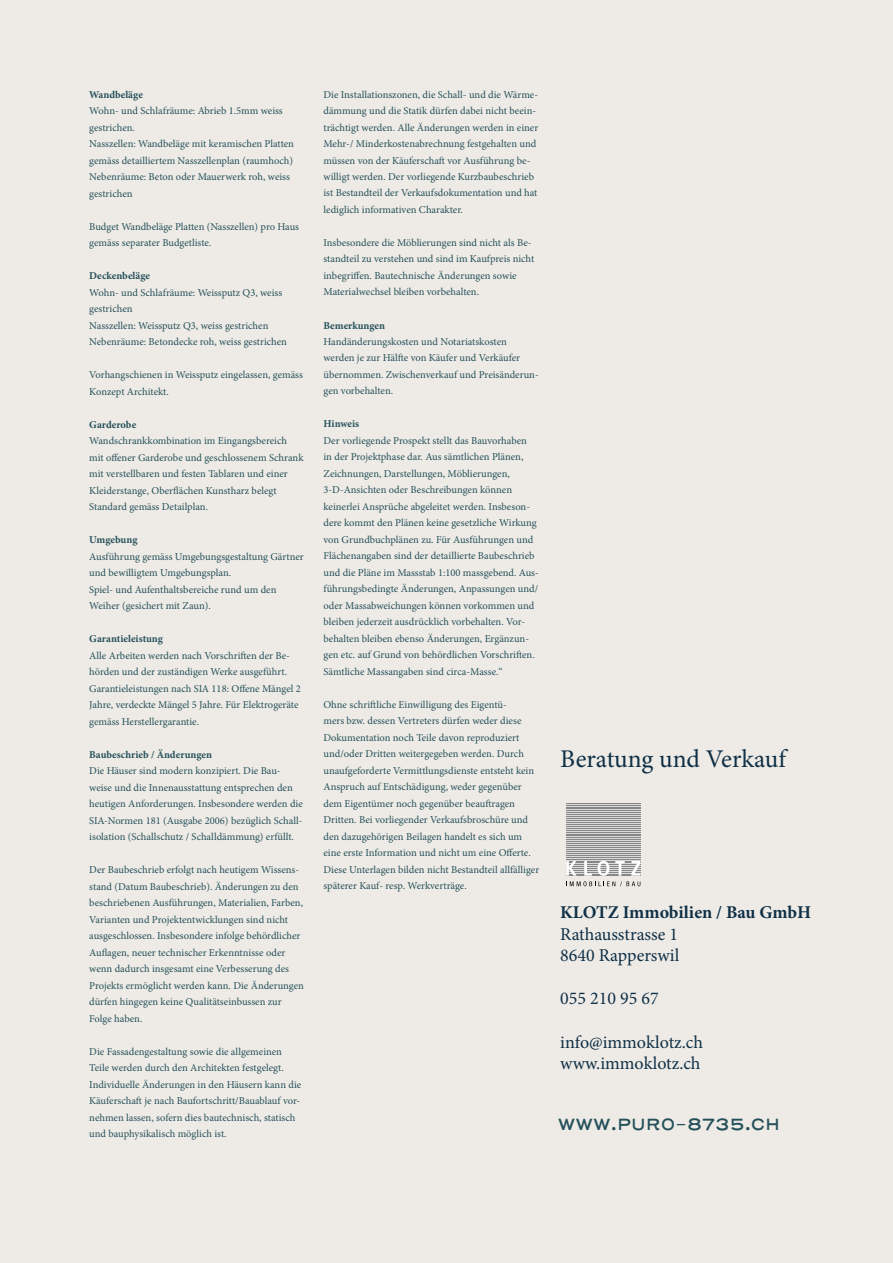
<style>
.page{position:relative;width:893px;height:1263px;background:#eeebe6}
.page>*{position:absolute;margin:0;border:0;box-sizing:border-box;transform-origin:0 0}
.t1{font:25.5px "Minion Pro";color:#0f3047}
.t2{font:18px/21.6px "Minion Pro";color:#0f3047}
.t3{font:700 18px "Minion Pro";color:#0f3047}
.t4{font:600 16.2px "Henderson Sans Basic";color:#25505a}
.t5{font:10.5px/16.5px "Minion Pro";color:#25505a}
.t6{font:700 10.5px "Minion Pro";color:#25505a}
</style>
<div class="page">
<svg style="left:566px;top:803px;width:74px;height:58px;background:#a1a1a1"></svg>
<hr style="left:566px;top:805px;width:74px;height:1px;background:#dadada">
<hr style="left:566px;top:807px;width:74px;height:1px;background:#dadada">
<hr style="left:566px;top:809px;width:74px;height:1px;background:#dadada">
<hr style="left:566px;top:811px;width:74px;height:1px;background:#dadada">
<hr style="left:566px;top:813px;width:74px;height:1px;background:#dadada">
<hr style="left:566px;top:815px;width:74px;height:1px;background:#dadada">
<hr style="left:566px;top:817px;width:74px;height:1px;background:#dadada">
<hr style="left:566px;top:819px;width:74px;height:1px;background:#dadada">
<hr style="left:566px;top:821px;width:74px;height:1px;background:#dadada">
<hr style="left:566px;top:823px;width:74px;height:1px;background:#dadada">
<hr style="left:566px;top:825px;width:74px;height:1px;background:#dadada">
<hr style="left:566px;top:828px;width:74px;height:1px;background:#dadada">
<hr style="left:566px;top:830px;width:74px;height:1px;background:#dadada">
<hr style="left:566px;top:832px;width:74px;height:1px;background:#dadada">
<hr style="left:566px;top:834px;width:74px;height:1px;background:#dadada">
<hr style="left:566px;top:836px;width:74px;height:1px;background:#dadada">
<hr style="left:566px;top:838px;width:74px;height:1px;background:#dadada">
<hr style="left:566px;top:840px;width:74px;height:1px;background:#dadada">
<hr style="left:566px;top:842px;width:74px;height:1px;background:#dadada">
<hr style="left:566px;top:844px;width:74px;height:1px;background:#dadada">
<hr style="left:566px;top:846px;width:74px;height:1px;background:#dadada">
<hr style="left:566px;top:848px;width:74px;height:1px;background:#dadada">
<hr style="left:566px;top:850px;width:74px;height:1px;background:#dadada">
<hr style="left:566px;top:852px;width:74px;height:1px;background:#dadada">
<hr style="left:566px;top:855px;width:74px;height:1px;background:#dadada">
<hr style="left:566px;top:857px;width:74px;height:1px;background:#dadada">
<hr style="left:566px;top:859px;width:74px;height:1px;background:#dadada">
<svg style="left:566px;top:861px;width:74px;height:25px"></svg>
<p class="t6" style="left:89px;top:87px;width:55px">Wandbeläge</p>
<p class="t5" style="left:89px;top:103px;width:206px">Wohn- und Schlafräume: Abrieb 1.5mm weiss gestrichen.<br>Nasszellen: Wandbeläge mit keramischen Platten gemäss detailliertem Nasszellenplan (raumhoch)<br>Nebenräume: Beton oder Mauerwerk roh, weiss gestrichen</p>
<p class="t5" style="left:89px;top:218px;width:211px">Budget Wandbeläge Platten (Nasszellen) pro Haus gemäss separater Budgetliste.</p>
<p class="t6" style="left:89px;top:268px;width:62px">Deckenbeläge</p>
<p class="t5" style="left:89px;top:284px;width:199px">Wohn- und Schlafräume: Weissputz Q3, weiss gestrichen<br>Nasszellen: Weissputz Q3, weiss gestrichen Nebenräume: Betondecke roh, weiss gestrichen</p>
<p class="t5" style="left:89px;top:367px;width:215px">Vorhangschienen in Weissputz eingelassen, gemäss<br>Konzept Architekt.</p>
<p class="t6" style="left:89px;top:417px;width:48px">Garderobe</p>
<p class="t5" style="left:89px;top:433px;width:216px">Wandschrankkombination im Eingangsbereich mit offener Garderobe und geschlossenem Schrank mit verstellbaren und festen Tablaren und einer Kleiderstange, Oberflächen Kunstharz belegt Standard gemäss Detailplan.</p>
<p class="t6" style="left:89px;top:532px;width:50px">Umgebung</p>
<p class="t5" style="left:89px;top:548px;width:216px">Ausführung gemäss Umgebungsgestaltung Gärtner und bewilligtem Umgebungsplan.<br>Spiel- und Aufenthaltsbereiche rund um den Weiher (gesichert mit Zaun).</p>
<p class="t6" style="left:89px;top:631px;width:75px">Garantieleistung</p>
<p class="t5" style="left:89px;top:647px;width:213px">Alle Arbeiten werden nach Vorschriften der Be&shy;hörden und der zuständigen Werke ausgeführt.<br>Garantieleistungen nach SIA 118: Offene Mängel 2<br>Jahre, verdeckte Mängel 5 Jahre. Für Elektrogeräte gemäss Herstellergarantie.</p>
<p class="t6" style="left:89px;top:747px;width:124px">Baubeschrieb / Änderungen</p>
<p class="t5" style="left:89px;top:763px;width:215px">Die Häuser sind modern konzipiert. Die Bau&shy;weise und die Innenausstattung entsprechen den heutigen Anforderungen. Insbesondere werden die SIA-Normen 181 (Ausgabe 2006) bezüglich Schall&shy;isolation (Schallschutz / Schalldämmung) erfüllt.</p>
<p class="t5" style="left:89px;top:862px;width:216px">Der Baubeschrieb erfolgt nach heutigem Wissens&shy;stand (Datum Baubeschrieb). Änderungen zu den beschriebenen Ausführungen, Materialien, Farben, Varianten und Projektentwicklungen sind nicht ausgeschlossen. Insbesondere infolge behördlicher Auflagen, neuer technischer Erkenntnisse oder wenn dadurch insgesamt eine Verbesserung des Projekts ermöglicht werden kann. Die Änderungen dürfen hingegen keine Qualitätseinbussen zur Folge haben.</p>
<p class="t5" style="left:89px;top:1043px;width:214px">Die Fassadengestaltung sowie die allgemeinen Teile werden durch den Architekten festgelegt.<br>Individuelle Änderungen in den Häusern kann die Käuferschaft je nach Baufortschritt/Bauablauf vor&shy;nehmen lassen, sofern dies bautechnisch, statisch und bauphysikalisch möglich ist.</p>
<p class="t5" style="left:323px;top:86px;width:216px">Die Installationszonen, die Schall- und die Wärme&shy;dämmung und die Statik dürfen dabei nicht beein&shy;trächtigt werden. Alle Änderungen werden in einer Mehr-/ Minderkostenabrechnung festgehalten und müssen von der Käuferschaft vor Ausführung be&shy;willigt werden. Der vorliegende Kurzbaubeschrieb ist Bestandteil der Verkaufsdokumentation und hat lediglich informativen Charakter.</p>
<p class="t5" style="left:323px;top:234px;width:212px">Insbesondere die Möblierungen sind nicht als Be&shy;standteil zu verstehen und sind im Kaufpreis nicht inbegriffen. Bautechnische Änderungen sowie Materialwechsel bleiben vorbehalten.</p>
<p class="t6" style="left:323px;top:318px;width:63px">Bemerkungen</p>
<p class="t5" style="left:323px;top:333px;width:217px">Handänderungskosten und Notariatskosten werden je zur Hälfte von Käufer und Verkäufer übernommen. Zwischenverkauf und Preisänderun&shy;gen vorbehalten.</p>
<p class="t6" style="left:323px;top:417px;width:37px">Hinweis</p>
<p class="t5" style="left:323px;top:432px;width:217px">Der vorliegende Prospekt stellt das Bauvorhaben<br>in der Projektphase dar. Aus sämtlichen Plänen, Zeichnungen, Darstellungen, Möblierungen, 3-D-Ansichten oder Beschreibungen können keinerlei Ansprüche abgeleitet werden. Insbeson&shy;dere kommt den Plänen keine gesetzliche Wirkung von Grundbuchplänen zu. Für Ausführungen und Flächenangaben sind der detaillierte Baubeschrieb und die Pläne im Massstab 1:100 massgebend. Aus&shy;führungsbedingte Änderungen, Anpassungen und/ oder Massabweichungen können vorkommen und bleiben jederzeit ausdrücklich vorbehalten. Vor&shy;behalten bleiben ebenso Änderungen, Ergänzun&shy;gen etc. auf Grund von behördlichen Vorschriften.<br>Sämtliche Massangaben sind circa-Masse.“</p>
<p class="t5" style="left:323px;top:696px;width:217px">Ohne schriftliche Einwilligung des Eigentü-<br>mers bzw. dessen Vertreters dürfen weder diese Dokumentation noch Teile davon reproduziert und/oder Dritten weitergegeben werden. Durch unaufgeforderte Vermittlungsdienste entsteht kein Anspruch auf Entschädigung, weder gegenüber dem Eigentümer noch gegenüber beauftragen Dritten. Bei vorliegender Verkaufsbroschüre und den dazugehörigen Beilagen handelt es sich um eine erste Information und nicht um eine Offerte.<br>Diese Unterlagen bilden nicht Bestandteil allfälliger späterer Kauf- resp. Werkverträge.</p>
<h1 class="t1" style="left:560px;top:741px;width:227px">Beratung und Verkauf</h1>
<h2 class="t3" style="left:560px;top:899px;width:253px">KLOTZ Immobilien / Bau GmbH</h2>
<h2 class="t2" style="left:560px;top:923px;width:121px">Rathausstrasse 1<br>8640 Rapperswil</h2>
<h2 class="t2" style="left:560px;top:988px;width:100px">055 210 95 67</h2>
<h2 class="t2" style="left:560px;top:1031px;width:144px">info@immoklotz.ch www.immoklotz.ch</h2>
<h3 class="t4" style="left:558px;top:1114px;width:224px">WWW.PURO-8735.CH</h3>
</div>
